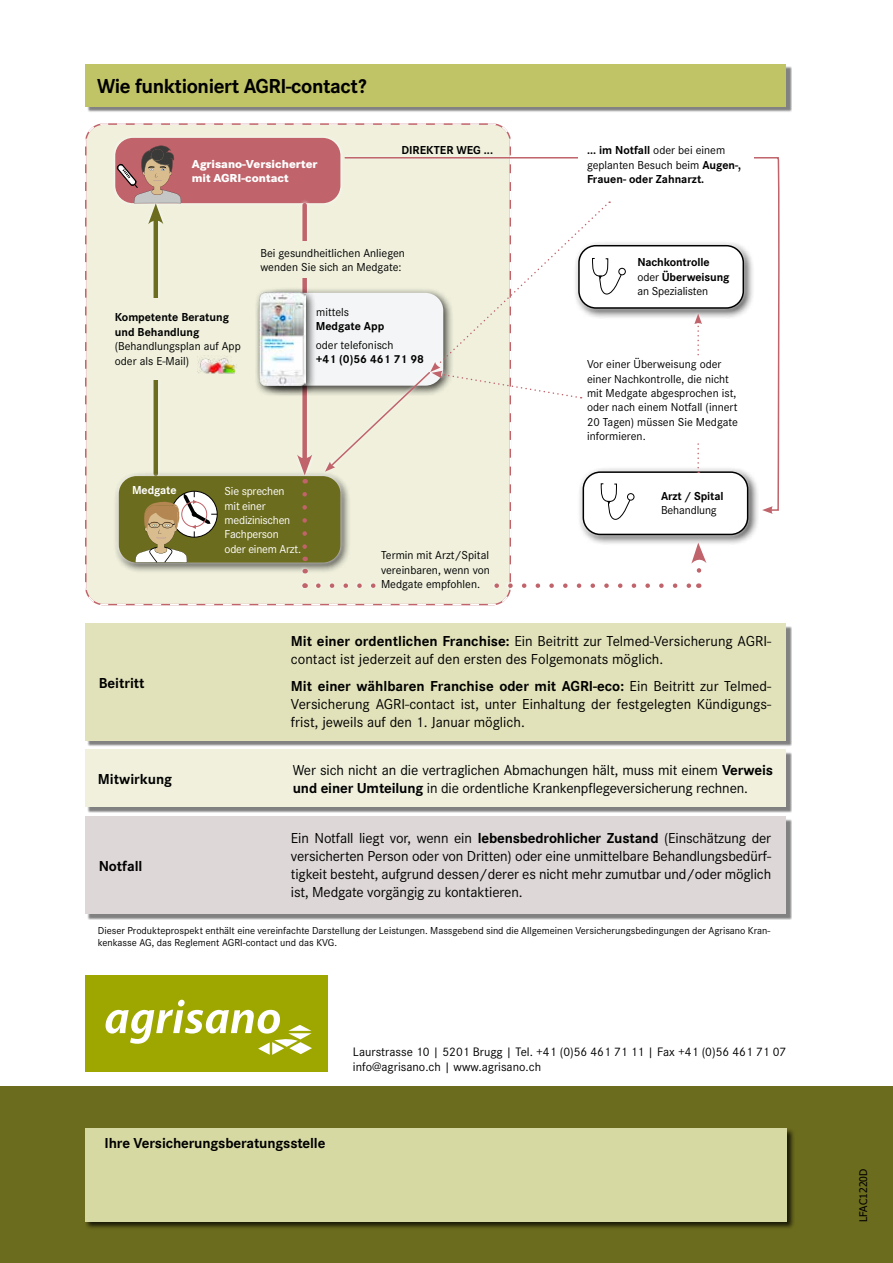
<style>
.page{position:relative;width:893px;height:1263px;background:#fff}
.page>*{position:absolute;margin:0;border:0;box-sizing:border-box;transform-origin:0 0}
.t1{font:700 21px "Corporate S";letter-spacing:-.02em;color:#000}
.t2{font:15px/18px "Corporate S";letter-spacing:-.01em;color:#000;text-align:justify}
.t3{font:700 15px "Corporate S";letter-spacing:-.01em;color:#000}
.t4{font:12.75px/15.3px "Corporate S";color:#000}
.t5{font:12px/14.4px "Corporate S";color:#000}
.t6{font:700 12px/14.4px "Corporate S";color:#000}
.t7{font:12px/14.4px "Corporate S";letter-spacing:-.02em;color:#fff}
.t8{font:800 12px/14.4px "Corporate S";color:#fff}
.t9{font:700 12px "Corporate S";letter-spacing:-.01em;color:#fff}
.t10{font:10.5px/12.6px "Corporate S";color:#000}
.t11{font:10.5px "Tahoma";color:#000}
.s1{font-weight:400}
.s2{font-weight:700}
</style>
<div class="page">
<div style="left:85px;top:975px;width:243px;height:96px;background:#9ea600"></div>
<svg style="left:106px;top:1000px;width:206px;height:55px"></svg>
<div style="left:0;top:1086px;width:893px;height:177px;background:#6c6c1e"></div>
<div style="left:88px;top:818px;width:704px;height:102px;background:#000;opacity:.5"></div>
<div style="left:85px;top:816px;width:701px;height:98px;background:#ddd8d7"></div>
<div style="left:85px;top:1128px;width:711px;height:102px;background:#000;opacity:.75"></div>
<div style="left:85px;top:1128px;width:702px;height:93px;background:#d7d9a2"></div>
<div style="left:88px;top:66px;width:704px;height:47px;background:#000;opacity:.5"></div>
<div style="left:85px;top:64px;width:701px;height:42px;background:#c0c366"></div>
<svg style="left:85px;top:123px;width:426px;height:483px;background:#eeead9"></svg>
<div style="left:577px;top:466px;width:182px;height:80px;background:#000;opacity:.75"></div>
<div style="left:579px;top:468px;width:173px;height:71px;background:#fff;opacity:.75"></div>
<div style="left:583px;top:472px;width:165px;height:62px;background:#fff;border-radius:17px"></div>
<div style="left:112px;top:134px;width:232px;height:73px;background:#fff;opacity:.75"></div>
<div style="left:116px;top:139px;width:224px;height:63px;background:#c0636a;border-radius:17px"></div>
<div style="left:115px;top:138px;width:225px;height:65px;border:2px solid #c0636a;border-radius:17px"></div>
<div style="left:192px;top:139px;width:133px;height:63px;background:#c0636a"></div>
<svg style="left:706px;top:157px;width:74px;height:354px"></svg>
<svg style="left:762px;top:506px;width:11px;height:8px"></svg>
<div style="left:578px;top:356px;width:179px;height:87px;background:#fff"></div>
<div style="left:578px;top:128px;width:176px;height:72px;background:#fff"></div>
<div style="left:88px;top:626px;width:704px;height:121px;background:#000;opacity:.5"></div>
<div style="left:85px;top:623px;width:701px;height:118px;background:#e1e2ba"></div>
<div style="left:88px;top:751px;width:704px;height:62px;background:#000;opacity:.5"></div>
<div style="left:85px;top:749px;width:701px;height:58px;background:#f0f0dd"></div>
<svg style="left:116px;top:145px;width:590px;height:460px"></svg>
<h1 class="t1" style="left:97px;top:74px;width:271px">Wie funktioniert AGRI-contact?</h1>
<p class="t8" style="left:192px;top:157px;width:127px">Agrisano-Versicherter mit AGRI-contact</p>
<p class="t6" style="left:401px;top:143px;width:93px">DIREKTER WEG ...</p>
<p class="t6" style="left:115px;top:311px;width:116px">Kompetente Beratung und Behandlung</p>
<p class="t5" style="left:115px;top:339px;width:127px">(Behandlungsplan auf App oder als E-Mail)</p>
<p class="t5" style="left:260px;top:245px;width:146px">Bei gesundheitlichen Anliegen wenden Sie sich an Medgate:</p>
<p class="t5" style="left:316px;top:305px;width:34px">mittels</p>
<p class="t6" style="left:316px;top:319px;width:70px">Medgate App</p>
<p class="t5" style="left:316px;top:338px;width:79px">oder telefonisch</p>
<p class="t6" style="left:316px;top:353px;width:110px">+41 (0)56 461 71 98</p>
<p class="t9" style="left:132px;top:483px;width:46px">Medgate</p>
<p class="t7" style="left:225px;top:484px;width:78px">Sie sprechen mit einer medizinischen<br>Fachperson oder einem Arzt.</p>
<p class="t5" style="left:381px;top:548px;width:110px;text-align:justify">Termin mit Arzt/Spital vereinbaren, wenn von Medgate empfohlen.</p>
<p class="t6" style="left:587px;top:143px;width:156px">... im Notfall <span class="s1">oder bei einem geplanten Besuch beim</span> Augen-,<br>Frauen- oder Zahnarzt.</p>
<p class="t6" style="left:637px;top:255px;width:94px">Nachkontrolle <span class="s1">oder</span> Überweisung <span class="s1">an Spezialisten</span></p>
<p class="t5" style="left:587px;top:357px;width:152px">Vor einer Überweisung oder einer Nachkontrolle, die nicht mit Medgate abgesprochen ist, oder nach einem Notfall (innert<br>20 Tagen) müssen Sie Medgate informieren.</p>
<p class="t6" style="left:661px;top:489px;width:64px">Arzt / Spital</p>
<p class="t5" style="left:661px;top:503px;width:57px">Behandlung</p>
<p class="t3" style="left:99px;top:674px;width:47px">Beitritt</p>
<p class="t2" style="left:291px;top:632px;width:482px"><span class="s2">Mit einer ordentlichen Franchise:</span> Ein Beitritt zur Telmed-Versicherung AGRI&shy;contact ist jederzeit auf den ersten des Folgemonats möglich.</p>
<p class="t2" style="left:291px;top:677px;width:482px"><span class="s2">Mit einer wählbaren Franchise oder mit AGRI-eco:</span> Ein Beitritt zur Telmed-Versicherung AGRI-contact ist, unter Einhaltung der festgelegten Kündigungs&shy;frist, jeweils auf den 1. Januar möglich.</p>
<p class="t3" style="left:98px;top:770px;width:76px">Mitwirkung</p>
<p class="t2" style="left:293px;top:761px;width:482px">Wer sich nicht an die vertraglichen Abmachungen hält, muss mit einem <span class="s2">Verweis und einer Umteilung</span> in die ordentliche Krankenpflegeversicherung rechnen.</p>
<p class="t3" style="left:99px;top:857px;width:45px">Notfall</p>
<p class="t2" style="left:291px;top:829px;width:482px">Ein Notfall liegt vor, wenn ein <span class="s2">lebensbedrohlicher Zustand</span> (Einschätzung der versicherten Person oder von Dritten) oder eine unmittelbare Behandlungsbedürf&shy;tigkeit besteht, aufgrund dessen/derer es nicht mehr zumutbar und/oder möglich ist, Medgate vorgängig zu kontaktieren.</p>
<p class="t10" style="left:98px;top:924px;width:674px">Dieser Produkteprospekt enthält eine vereinfachte Darstellung der Leistungen. Massgebend sind die Allgemeinen Versicherungsbedingungen der Agrisano Kran&shy;kenkasse AG, das Reglement AGRI-contact und das KVG.</p>
<p class="t3" style="left:105px;top:1134px;width:222px">Ihre Versicherungsberatungsstelle</p>
<p class="t4" style="left:353px;top:1044px;width:435px">Laurstrasse 10 | 5201 Brugg | Tel. +41 (0)56 461 71 11 | Fax +41 (0)56 461 71 07 info@agrisano.ch | www.agrisano.ch</p>
<p class="t11" style="left:856px;top:1222px;width:54px;rotate:-90deg">LFAC1220D</p>
</div>
